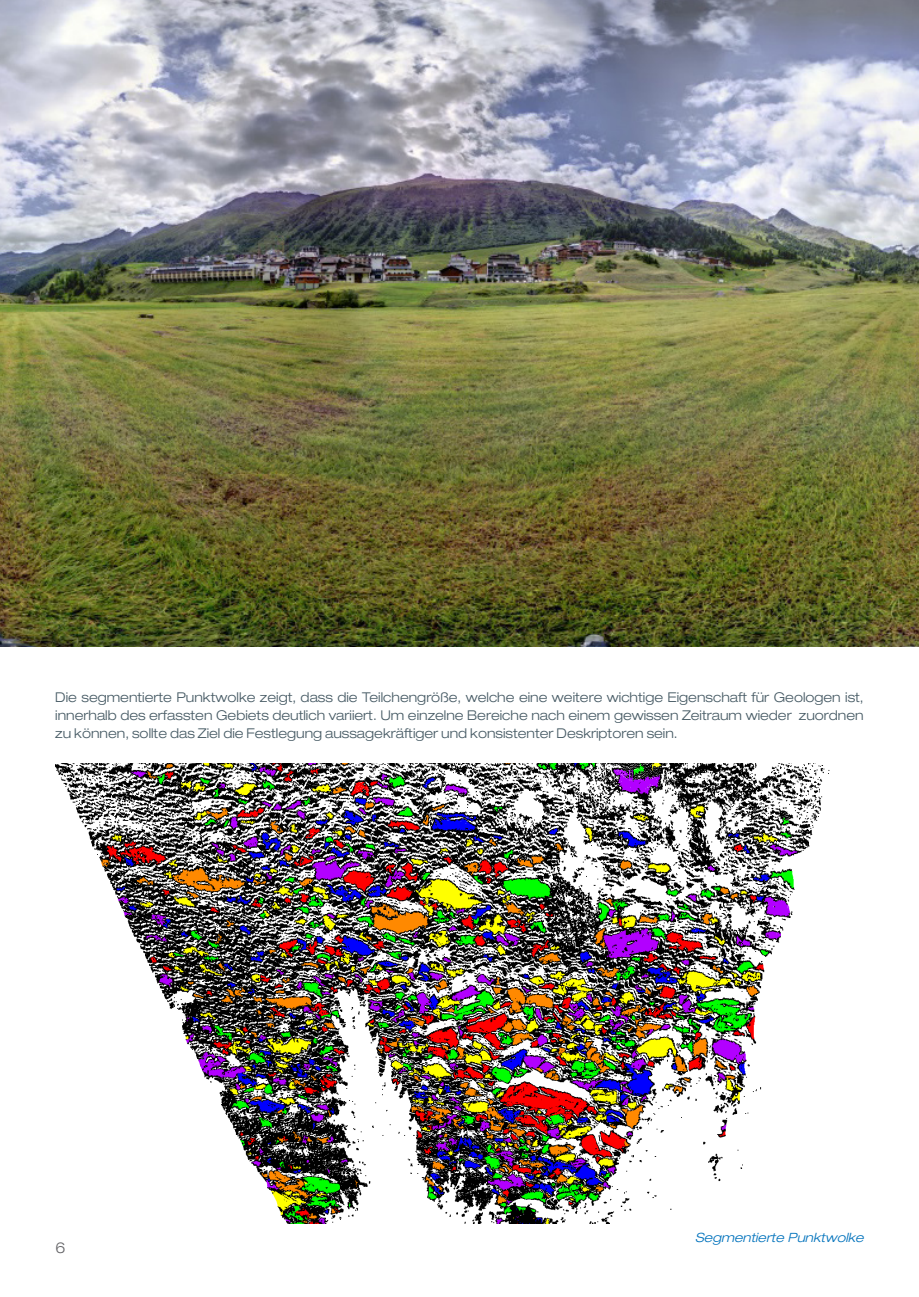
<style>
.page{position:relative;width:919px;height:1297px;background:#fff}
.page>*{position:absolute;margin:0;border:0;box-sizing:border-box;transform-origin:0 0}
.t1{font:300 expanded 15px "Helvetica Neue";color:#636366}
.t2{font:300 expanded 13.5px/18px "Helvetica Neue";color:#465a64;text-align:justify}
.t3{font:italic 300 expanded 12.75px "Helvetica Neue";color:#0072bc}
</style>
<div class="page">
<img style="left:0;top:0;width:918px;height:646px">
<img style="left:55px;top:763px;width:775px;height:460px">
<p class="t2" style="left:55px;top:688px;width:809px">Die segmentierte Punktwolke zeigt, dass die Teilchengröße, welche eine weitere wichtige Eigenschaft für Geologen ist, innerhalb des erfassten Gebiets deutlich variiert. Um einzelne Bereiche nach einem gewissen Zeitraum wieder zuordnen zu können, sollte das Ziel die Festlegung aussagekräftiger und konsistenter Deskriptoren sein.</p>
<p class="t1" style="left:55px;top:1239px;width:12px">6</p>
<p class="t3" style="left:695px;top:1229px;width:170px">Segmentierte Punktwolke</p>
</div>
